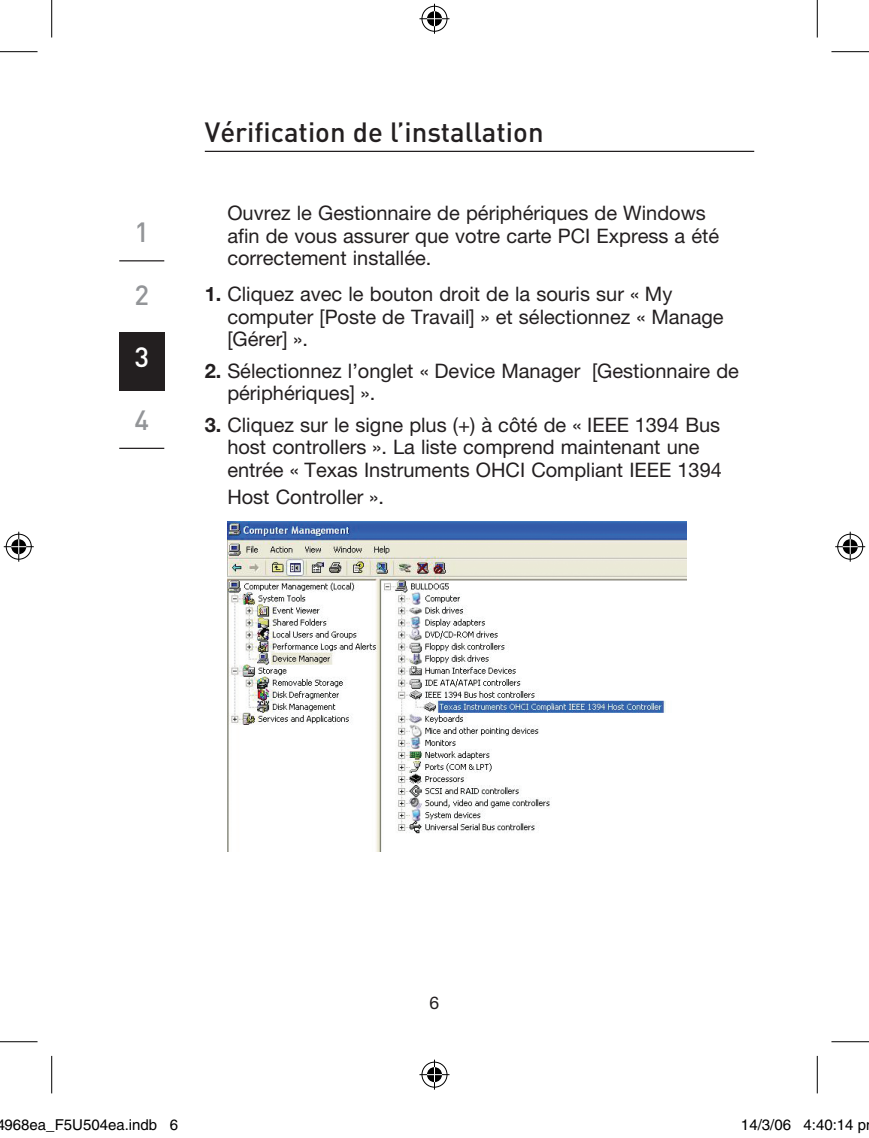
<style>
.page{position:relative;width:869px;height:1138px;background:#fff}
.page>*{position:absolute;margin:0;border:0;box-sizing:border-box;transform-origin:0 0}
.t1{font:500 27.5px "DIN";color:#231f20}
.t2{font:500 27.5px "DIN";color:#939598}
.t3{font:500 27.5px "DIN";color:#fff}
.t4{font:20px/22.5px "Helvetica Neue";color:#231f20}
.t5{font:17.5px "Helvetica Neue";color:#231f20}
.t6{font:15px "Helvetica";color:#000}
.s1{font-weight:700}
</style>
<div class="page">
<img style="left:227px;top:522px;width:459px;height:330px">
<hr style="left:205px;top:151px;width:549px;height:1px;background:#231f20">
<div style="left:119px;top:333px;width:45px;height:58px;background:#231f20"></div>
<hr style="left:119px;top:260px;width:45px;height:1px;background:#231f20">
<hr style="left:119px;top:448px;width:45px;height:1px;background:#231f20">
<hr style="left:0;top:51px;width:38px;height:1px;background:#000">
<hr style="left:831px;top:51px;width:37px;height:1px;background:#000">
<hr style="left:0;top:1041px;width:38px;height:1px;background:#000">
<hr style="left:831px;top:1041px;width:37px;height:1px;background:#000">
<hr style="left:51px;top:0;width:1px;height:37px;background:#000">
<hr style="left:51px;top:1056px;width:1px;height:37px;background:#000">
<hr style="left:816px;top:0;width:1px;height:37px;background:#000">
<hr style="left:816px;top:1056px;width:1px;height:37px;background:#000">
<div style="left:420px;top:5px;width:28px;height:28px;border:3px solid #fff;border-radius:50%"></div>
<hr style="left:419px;top:17px;width:30px;height:3px;background:#fff">
<hr style="left:433px;top:4px;width:3px;height:30px;background:#fff">
<div style="left:425px;top:10px;width:18px;height:18px;border:3px solid #fff;border-radius:50%"></div>
<div style="left:421px;top:6px;width:26px;height:26px;border:1px solid #000;border-radius:50%"></div>
<hr style="left:419px;top:18px;width:30px;height:1px;background:#000">
<hr style="left:434px;top:4px;width:1px;height:30px;background:#000">
<svg style="left:427px;top:11px;width:15px;height:15px"></svg>
<div style="left:420px;top:1061px;width:28px;height:28px;border:3px solid #fff;border-radius:50%"></div>
<hr style="left:419px;top:1073px;width:30px;height:3px;background:#fff">
<hr style="left:433px;top:1060px;width:3px;height:30px;background:#fff">
<div style="left:425px;top:1066px;width:18px;height:18px;border:3px solid #fff;border-radius:50%"></div>
<div style="left:421px;top:1062px;width:26px;height:25px;border:1px solid #000;border-radius:50%"></div>
<hr style="left:419px;top:1074px;width:30px;height:1px;background:#000">
<hr style="left:434px;top:1060px;width:1px;height:30px;background:#000">
<svg style="left:427px;top:1067px;width:15px;height:15px"></svg>
<div style="left:5px;top:533px;width:28px;height:28px;border:3px solid #fff;border-radius:50%"></div>
<hr style="left:4px;top:545px;width:30px;height:3px;background:#fff">
<hr style="left:17px;top:532px;width:3px;height:30px;background:#fff">
<div style="left:10px;top:538px;width:18px;height:18px;border:3px solid #fff;border-radius:50%"></div>
<div style="left:6px;top:534px;width:26px;height:25px;border:1px solid #000;border-radius:50%"></div>
<hr style="left:4px;top:546px;width:30px;height:1px;background:#000">
<hr style="left:18px;top:532px;width:1px;height:30px;background:#000">
<svg style="left:11px;top:539px;width:15px;height:15px"></svg>
<div style="left:836px;top:533px;width:28px;height:28px;border:3px solid #fff;border-radius:50%"></div>
<hr style="left:835px;top:545px;width:30px;height:3px;background:#fff">
<hr style="left:848px;top:532px;width:3px;height:30px;background:#fff">
<div style="left:841px;top:538px;width:18px;height:18px;border:3px solid #fff;border-radius:50%"></div>
<div style="left:837px;top:534px;width:25px;height:25px;border:1px solid #000;border-radius:50%"></div>
<hr style="left:835px;top:546px;width:30px;height:1px;background:#000">
<hr style="left:849px;top:532px;width:1px;height:30px;background:#000">
<svg style="left:842px;top:539px;width:15px;height:15px"></svg>
<div style="left:93px;top:1121px;width:5px;height:9px;border:1px solid #fff;border-radius:50%"></div>
<div style="left:91px;top:1119px;width:9px;height:12px;border:1px solid #fff;border-radius:50%"></div>
<div style="left:775px;top:1121px;width:6px;height:9px;border:1px solid #fff;border-radius:50%"></div>
<div style="left:774px;top:1119px;width:8px;height:12px;border:1px solid #fff;border-radius:50%"></div>
<div style="left:825px;top:1121px;width:6px;height:9px;border:1px solid #fff;border-radius:50%"></div>
<div style="left:824px;top:1119px;width:8px;height:12px;border:1px solid #fff;border-radius:50%"></div>
<h1 class="t2" style="left:134px;top:215px;width:16px">1</h1>
<h1 class="t2" style="left:134px;top:277px;width:16px">2</h1>
<h1 class="t3" style="left:134px;top:340px;width:16px">3</h1>
<h1 class="t2" style="left:134px;top:402px;width:16px">4</h1>
<h1 class="t1" style="left:205px;top:114px;width:340px">Vérification de l’installation</h1>
<p class="t4" style="left:227px;top:202px;width:493px">Ouvrez le Gestionnaire de périphériques de Windows afin de vous assurer que votre carte PCI Express a été correctement installée.</p>
<p class="t4" style="left:227px;top:283px;width:497px;text-indent:-22px"><span class="s1">1.</span> Cliquez avec le bouton droit de la souris sur « My computer [Poste de Travail] » et sélectionnez « Manage [Gérer] ».</p>
<p class="t4" style="left:227px;top:359px;width:513px;text-indent:-22px"><span class="s1">2.</span> Sélectionnez l’onglet « Device Manager [Gestionnaire de périphériques] ».</p>
<p class="t4" style="left:227px;top:413px;width:496px;text-indent:-22px"><span class="s1">3.</span> Cliquez sur le signe plus (+) à côté de « IEEE 1394 Bus host controllers ». La liste comprend maintenant une entrée « Texas Instruments OHCI Compliant IEEE 1394</p>
<p class="t4" style="left:227px;top:485px;width:158px">Host Controller ».</p>
<p class="t5" style="left:429px;top:993px;width:11px">6</p>
<p class="t6" style="left:-4px;top:1116px;width:183px">4968ea_F5U504ea.indb 6</p>
<p class="t6" style="left:740px;top:1116px;width:127px">14/3/06 4:40:14 p</p>
</div>
